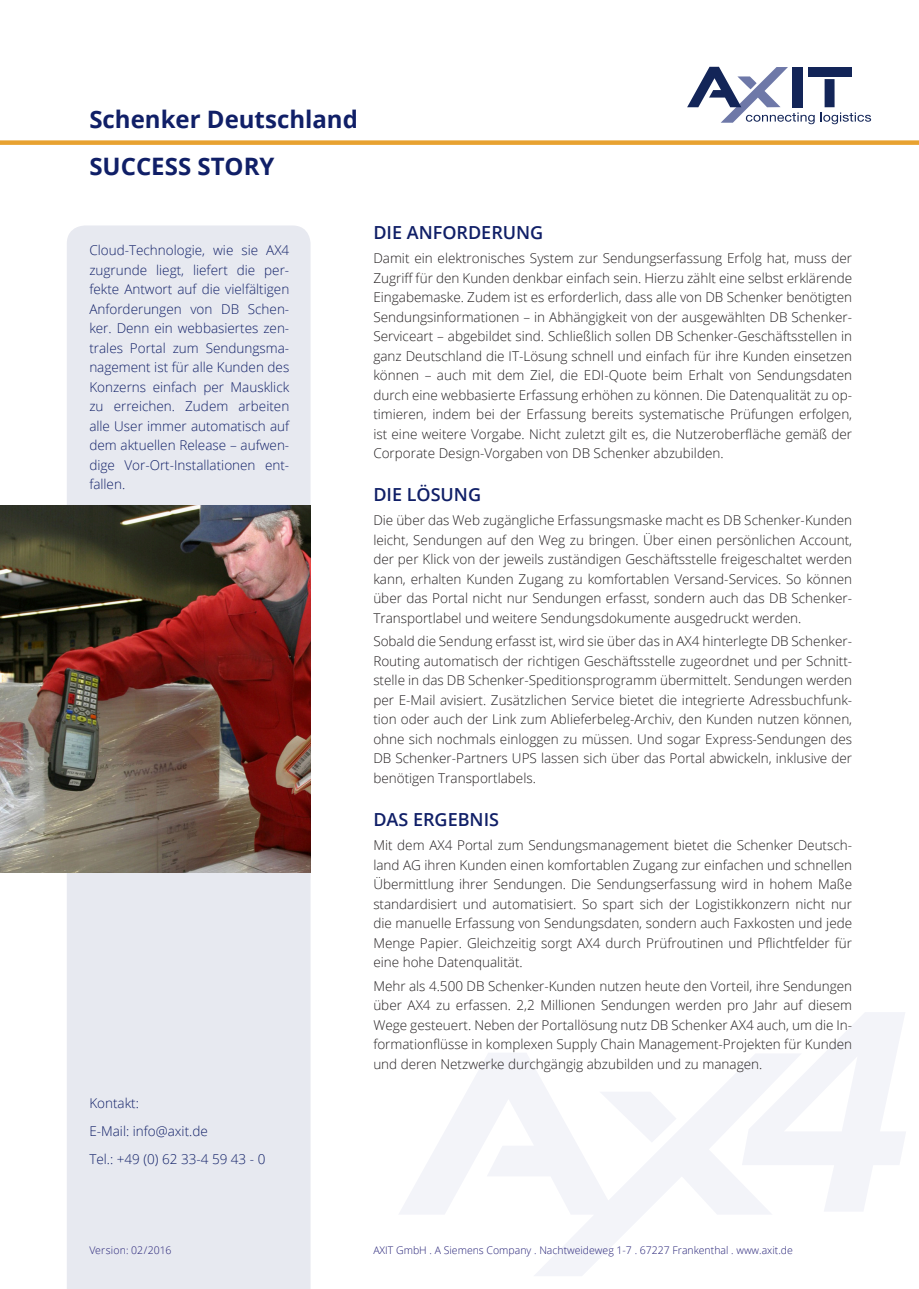
<style>
.page{position:relative;width:919px;height:1289px;background:#fff}
.page>*{position:absolute;margin:0;border:0;box-sizing:border-box;transform-origin:0 0}
.t1{font:700 24px/47px "Open Sans";color:#101f67}
.t2{font:600 18px "Open Sans";color:#101f67}
.t3{font:300 13.5px/19.5px "Open Sans";color:#231f20;text-align:justify}
.t4{font:300 13.5px/19.5px "Open Sans";color:#101f67;text-align:justify}
.t5{font:300 10.5px "Open Sans";color:#242076}
</style>
<div class="page">
<svg style="left:399px;top:1053px;width:372px;height:223px"></svg>
<svg style="left:741px;top:1012px;width:165px;height:199px"></svg>
<div style="left:67px;top:225px;width:243px;height:1063px;background:#e7e9f0"></div>
<div style="left:808px;top:67px;width:43px;height:10px;background:#132558"></div>
<div style="left:824px;top:79px;width:10px;height:28px;background:#132558"></div>
<svg style="left:820px;top:112px;width:51px;height:12px"></svg>
<svg style="left:687px;top:67px;width:127px;height:57px"></svg>
<div style="left:0;top:140px;width:918px;height:5px;background:#e8a231"></div>
<img style="left:0;top:505px;width:310px;height:367px">
<h1 class="t1" style="left:89px;top:95px;width:270px">Schenker Deutschland<br>SUCCESS STORY</h1>
<p class="t4" style="left:89px;top:240px;width:201px">Cloud-Technologie, wie sie AX4 zugrunde liegt, liefert die per&shy;fekte Antwort auf die vielfältigen Anforderungen von DB Schen&shy;ker. Denn ein webbasiertes zen&shy;trales Portal zum Sendungsma&shy;nagement ist für alle Kunden des Konzerns einfach per Mausklick zu erreichen. Zudem arbeiten alle User immer automatisch auf dem aktuellen Release – aufwen&shy;dige Vor-Ort-Installationen ent&shy;fallen.</p>
<p class="t4" style="left:89px;top:1088px;width:177px;line-height:28px;text-align:left">Kontakt:<br>E-Mail: info@axit.de<br>Tel.: +49 (0) 62 33-4 59 43 - 0</p>
<h2 class="t2" style="left:373px;top:220px;width:171px">DIE ANFORDERUNG</h2>
<p class="t3" style="left:373px;top:248px;width:480px">Damit ein elektronisches System zur Sendungserfassung Erfolg hat, muss der Zugriff für den Kunden denkbar einfach sein. Hierzu zählt eine selbst erklärende Eingabemaske. Zudem ist es erforderlich, dass alle von DB Schenker benötigten Sendungsinformationen – in Abhängigkeit von der ausgewählten DB Schenker-Serviceart – abgebildet sind. Schließlich sollen DB Schenker-Geschäftsstellen in ganz Deutschland die IT-Lösung schnell und einfach für ihre Kunden einsetzen können – auch mit dem Ziel, die EDI-Quote beim Erhalt von Sendungsdaten durch eine webbasierte Erfassung erhöhen zu können. Die Datenqualität zu op&shy;timieren, indem bei der Erfassung bereits systematische Prüfungen erfolgen, ist eine weitere Vorgabe. Nicht zuletzt gilt es, die Nutzeroberfläche gemäß der Corporate Design-Vorgaben von DB Schenker abzubilden.</p>
<h2 class="t2" style="left:373px;top:482px;width:109px">DIE LÖSUNG</h2>
<p class="t3" style="left:373px;top:510px;width:480px">Die über das Web zugängliche Erfassungsmaske macht es DB Schenker-Kunden leicht, Sendungen auf den Weg zu bringen. Über einen persönlichen Account, der per Klick von der jeweils zuständigen Geschäftsstelle freigeschaltet werden kann, erhalten Kunden Zugang zu komfortablen Versand-Services. So können über das Portal nicht nur Sendungen erfasst, sondern auch das DB Schenker-Transportlabel und weitere Sendungsdokumente ausgedruckt werden.</p>
<p class="t3" style="left:373px;top:631px;width:480px">Sobald die Sendung erfasst ist, wird sie über das in AX4 hinterlegte DB Schenker-Routing automatisch der richtigen Geschäftsstelle zugeordnet und per Schnitt&shy;stelle in das DB Schenker-Speditionsprogramm übermittelt. Sendungen werden per E-Mail avisiert. Zusätzlichen Service bietet die integrierte Adressbuchfunk&shy;tion oder auch der Link zum Ablieferbeleg-Archiv, den Kunden nutzen können, ohne sich nochmals einloggen zu müssen. Und sogar Express-Sendungen des DB Schenker-Partners UPS lassen sich über das Portal abwickeln, inklusive der benötigen Transportlabels.</p>
<h2 class="t2" style="left:373px;top:807px;width:127px">DAS ERGEBNIS</h2>
<p class="t3" style="left:373px;top:835px;width:480px">Mit dem AX4 Portal zum Sendungsmanagement bietet die Schenker Deutsch&shy;land AG ihren Kunden einen komfortablen Zugang zur einfachen und schnellen Übermittlung ihrer Sendungen. Die Sendungserfassung wird in hohem Maße standardisiert und automatisiert. So spart sich der Logistikkonzern nicht nur die manuelle Erfassung von Sendungsdaten, sondern auch Faxkosten und jede Menge Papier. Gleichzeitig sorgt AX4 durch Prüfroutinen und Pflichtfelder für eine hohe Datenqualität.</p>
<p class="t3" style="left:373px;top:975px;width:480px">Mehr als 4.500 DB Schenker-Kunden nutzen heute den Vorteil, ihre Sendungen über AX4 zu erfassen. 2,2 Millionen Sendungen werden pro Jahr auf diesem Wege gesteuert. Neben der Portallösung nutz DB Schenker AX4 auch, um die In&shy;formationflüsse in komplexen Supply Chain Management-Projekten für Kunden und deren Netzwerke durchgängig abzubilden und zu managen.</p>
<p class="t5" style="left:89px;top:1243px;width:83px">Version: 02/2016</p>
<p class="t5" style="left:373px;top:1243px;width:421px">AXIT GmbH . A Siemens Company . Nachtweideweg 1-7 . 67227 Frankenthal . www.axit.de</p>
</div>
